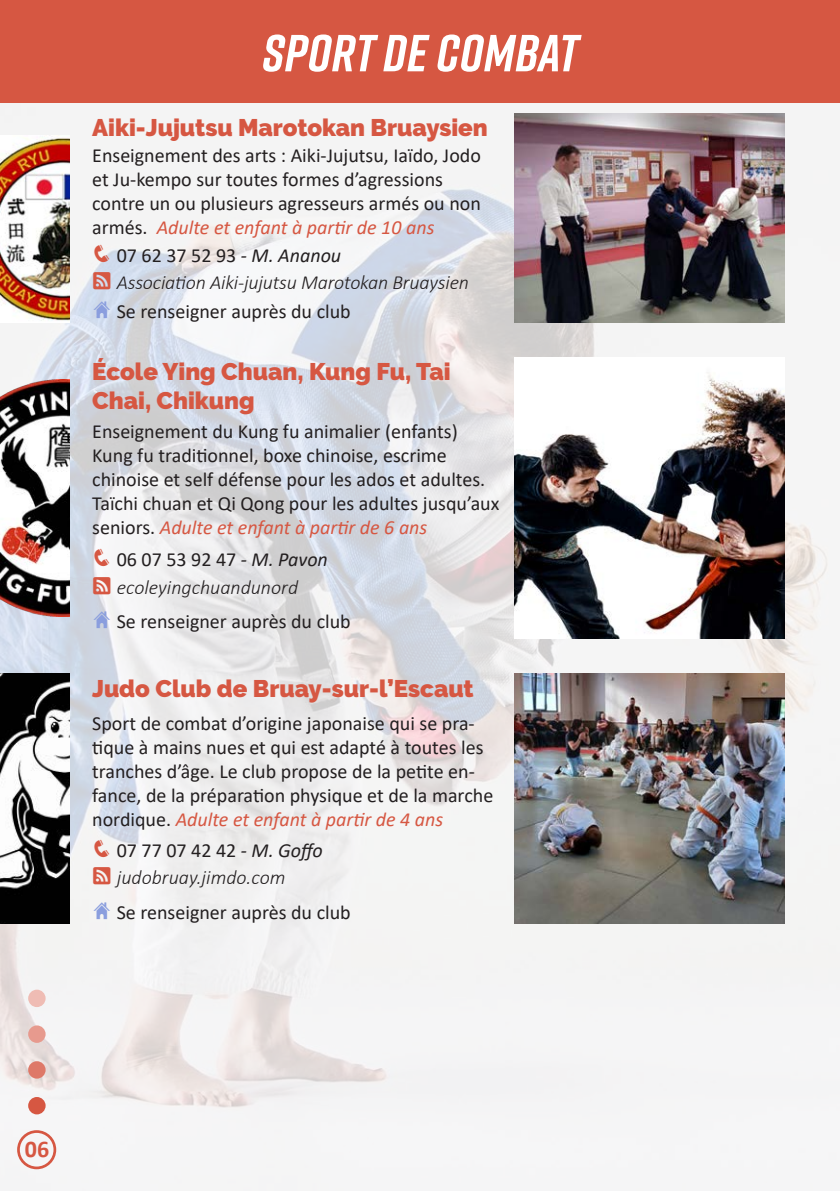
<style>
.page{position:relative;width:840px;height:1191px;background:#fff}
.page>*{position:absolute;margin:0;border:0;box-sizing:border-box;transform-origin:0 0}
.t1{font:italic 700 52px "Rift";letter-spacing:.01em;color:#fff}
.t2{font:900 24px/28.8px "Raleway";color:#d65742}
.t3{font:700 24px "Calibri";color:#d65742}
.t4{font:20px/24px "Calibri";color:#231f20}
.t5{font:italic 300 20px "Calibri";letter-spacing:-.01em;color:#231f20}
.s1{font-style:italic;color:#d65742}
.s2{color:#d65742}
.s3{font-style:italic}
.s4{color:#8a9ede}
</style>
<div class="page">
<img style="left:0;top:102px;width:839px;height:1089px">
<img style="left:514px;top:357px;width:269px;height:282px">
<img style="left:514px;top:674px;width:269px;height:249px">
<img style="left:514px;top:113px;width:269px;height:209px">
<div style="left:0;top:0;width:839px;height:102px;background:#d65742"></div>
<div style="left:28px;top:1097px;width:18px;height:17px;background:#d65742;border-radius:50%"></div>
<div style="left:28px;top:1061px;width:18px;height:17px;background:#de7868;border-radius:50%"></div>
<div style="left:28px;top:1025px;width:18px;height:17px;background:#e79a8e;border-radius:50%"></div>
<div style="left:28px;top:989px;width:18px;height:18px;background:#efbcb4;border-radius:50%"></div>
<div style="left:17px;top:1130px;width:39px;height:39px;border:3px solid #d65742;border-radius:50%"></div>
<img style="left:0;top:380px;width:69px;height:236px">
<img style="left:0;top:674px;width:69px;height:249px">
<img style="left:0;top:136px;width:69px;height:186px">
<svg style="left:93px;top:272px;width:17px;height:17px"></svg>
<svg style="left:93px;top:576px;width:17px;height:18px"></svg>
<svg style="left:93px;top:867px;width:17px;height:17px"></svg>
<p class="t1" style="left:262px;top:16px;width:317px">SPORT DE COMBAT</p>
<p class="t2" style="left:92px;top:113px;width:397px">Aiki-Jujutsu Marotokan Bruaysien</p>
<p class="t4" style="left:92px;top:143px;width:390px">Enseignement des arts : Aiki-Jujutsu, Iaïdo, Jodo et Ju-kempo sur toutes formes d’agressions contre un ou plusieurs agresseurs armés ou non armés. <span class="s1">Adulte et enfant à partir de 10 ans</span></p>
<p class="t4" style="left:92px;top:243px;width:250px"><span class="s2">❑</span> 07 62 37 52 93 <span class="s3">- M. Ananou</span></p>
<p class="t5" style="left:117px;top:270px;width:353px">Association Aiki-jujutsu Marotokan Bruaysien</p>
<p class="t4" style="left:92px;top:299px;width:260px"><span class="s4">★</span> Se renseigner auprès du club</p>
<p class="t2" style="left:92px;top:357px;width:360px">École Ying Chuan, Kung Fu, Tai<br>Chai, Chikung</p>
<p class="t4" style="left:92px;top:419px;width:408px">Enseignement du Kung fu animalier (enfants)<br>Kung fu traditionnel, boxe chinoise, escrime chinoise et self défense pour les ados et adultes.<br>Taïchi chuan et Qi Qong pour les adultes jusqu’aux seniors. <span class="s1">Adulte et enfant à partir de 6 ans</span></p>
<p class="t4" style="left:92px;top:547px;width:237px"><span class="s2">❑</span> 06 07 53 92 47 <span class="s3">- M. Pavon</span></p>
<p class="t5" style="left:117px;top:574px;width:183px">ecoleyingchuandunord</p>
<p class="t4" style="left:92px;top:609px;width:260px"><span class="s4">★</span> Se renseigner auprès du club</p>
<p class="t2" style="left:92px;top:673px;width:383px">Judo Club de Bruay-sur-l’Escaut</p>
<p class="t4" style="left:92px;top:710px;width:402px">Sport de combat d’origine japonaise qui se pra&shy;tique à mains nues et qui est adapté à toutes les tranches d’âge. Le club propose de la petite en&shy;fance, de la préparation physique et de la marche nordique. <span class="s1">Adulte et enfant à partir de 4 ans</span></p>
<p class="t4" style="left:92px;top:838px;width:232px"><span class="s2">❑</span> 07 77 07 42 42 <span class="s3">- M. Goffo</span></p>
<p class="t5" style="left:117px;top:865px;width:170px">judobruay.jimdo.com</p>
<p class="t4" style="left:92px;top:899px;width:260px"><span class="s4">★</span> Se renseigner auprès du club</p>
<p class="t3" style="left:25px;top:1132px;width:26px">06</p>
</div>
